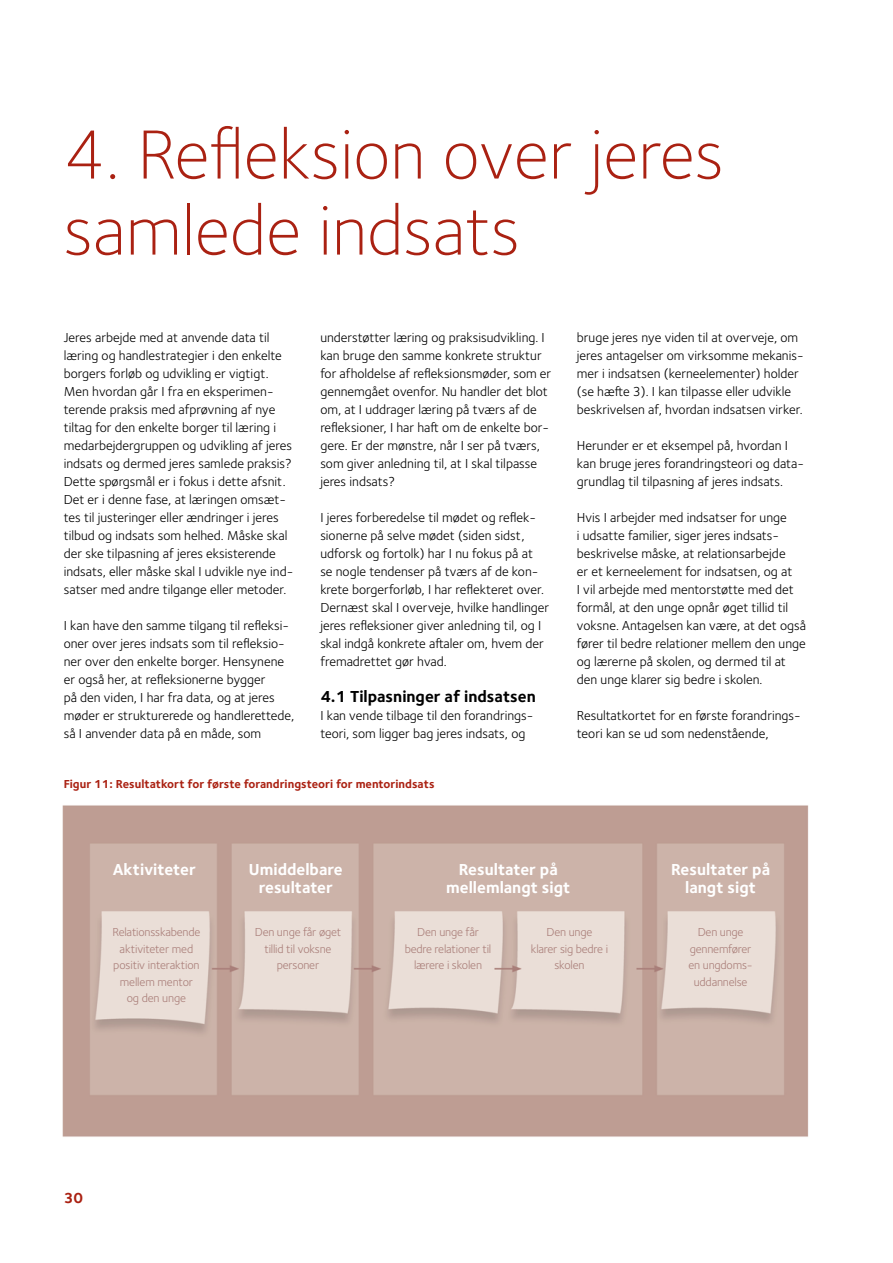
<style>
.page{position:relative;width:893px;height:1263px;background:#fff}
.page>*{position:absolute;margin:0;border:0;box-sizing:border-box;transform-origin:0 0}
.Overskrift{font:300 72px/76.1px "Foundry Sterling";color:#aa2112}
.Figur_overskrift2{font:700 16.5px/18px "Foundry Sterling";color:#fff;text-align:center}
.Mellemrubrik{font:700 16.5px "Foundry Sterling";color:#000}
.t1{font:700 15px "Foundry Sterling";color:#aa2112}
.Brødtekst{font:13.5px/18px "Foundry Sterling";color:#000}
.Boks_brødtekst{font:12px/16.5px "Foundry Sterling";letter-spacing:-.015em;color:#aa7f7a;text-align:center}
.Figurtekst{font:700 12px "Foundry Sterling";color:#aa2112}
</style>
<div class="page">
<img style="left:62px;top:805px;width:747px;height:332px">
<h1 class="Overskrift" style="left:64px;top:116px;width:662px">4. Refleksion over jeres samlede indsats</h1>
<p class="Brødtekst" style="left:64px;top:329px;width:231px">Jeres arbejde med at anvende data til læring og handlestrategier i den enkelte borgers forløb og udvikling er vigtigt.<br>Men hvordan går I fra en eksperimen&shy;terende praksis med afprøvning af nye tiltag for den enkelte borger til læring i medarbejdergruppen og udvikling af jeres indsats og dermed jeres samlede praksis?<br>Dette spørgsmål er i fokus i dette afsnit.<br>Det er i denne fase, at læringen omsæt&shy;tes til justeringer eller ændringer i jeres tilbud og indsats som helhed. Måske skal der ske tilpasning af jeres eksisterende indsats, eller måske skal I udvikle nye ind&shy;satser med andre tilgange eller metoder.</p>
<p class="Brødtekst" style="left:64px;top:617px;width:232px">I kan have den samme tilgang til refleksi&shy;oner over jeres indsats som til refleksio&shy;ner over den enkelte borger. Hensynene er også her, at refleksionerne bygger<br>på den viden, I har fra data, og at jeres møder er strukturerede og handlerettede, så I anvender data på en måde, som</p>
<p class="Brødtekst" style="left:320px;top:329px;width:232px">understøtter læring og praksisudvikling. I kan bruge den samme konkrete struktur for afholdelse af refleksionsmøder, som er gennemgået ovenfor. Nu handler det blot om, at I uddrager læring på tværs af de refleksioner, I har haft om de enkelte bor&shy;gere. Er der mønstre, når I ser på tværs, som giver anledning til, at I skal tilpasse jeres indsats?</p>
<p class="Brødtekst" style="left:320px;top:509px;width:230px">I jeres forberedelse til mødet og reflek&shy;sionerne på selve mødet (siden sidst, udforsk og fortolk) har I nu fokus på at<br>se nogle tendenser på tværs af de kon&shy;krete borgerforløb, I har reflekteret over.<br>Dernæst skal I overveje, hvilke handlinger jeres refleksioner giver anledning til, og I skal indgå konkrete aftaler om, hvem der fremadrettet gør hvad.</p>
<h1 class="Mellemrubrik" style="left:320px;top:687px;width:217px">4.1 Tilpasninger af indsatsen</h1>
<p class="Brødtekst" style="left:320px;top:707px;width:215px">I kan vende tilbage til den forandrings&shy;teori, som ligger bag jeres indsats, og</p>
<p class="Figurtekst" style="left:64px;top:776px;width:372px">Figur 11: Resultatkort for første forandringsteori for mentorindsats</p>
<p class="Brødtekst" style="left:577px;top:329px;width:228px">bruge jeres nye viden til at overveje, om jeres antagelser om virksomme mekanis&shy;mer i indsatsen (kerneelementer) holder (se hæfte 3). I kan tilpasse eller udvikle beskrivelsen af, hvordan indsatsen virker.</p>
<p class="Brødtekst" style="left:577px;top:437px;width:229px">Herunder er et eksempel på, hvordan I kan bruge jeres forandringsteori og data&shy;grundlag til tilpasning af jeres indsats.</p>
<p class="Brødtekst" style="left:577px;top:509px;width:231px">Hvis I arbejder med indsatser for unge<br>i udsatte familier, siger jeres indsats&shy;beskrivelse måske, at relationsarbejde<br>er et kerneelement for indsatsen, og at<br>I vil arbejde med mentorstøtte med det formål, at den unge opnår øget tillid til voksne. Antagelsen kan være, at det også fører til bedre relationer mellem den unge og lærerne på skolen, og dermed til at den unge klarer sig bedre i skolen.</p>
<p class="Brødtekst" style="left:577px;top:707px;width:225px">Resultatkortet for en første forandrings&shy;teori kan se ud som nedenstående,</p>
<h2 class="Figur_overskrift2" style="left:113px;top:861px;width:85px">Aktiviteter</h2>
<h2 class="Figur_overskrift2" style="left:249px;top:861px;width:95px">Umiddelbare</h2>
<h2 class="Figur_overskrift2" style="left:259px;top:879px;width:76px">resultater</h2>
<p class="Boks_brødtekst" style="left:112px;top:924px;width:89px">Relationsskabende aktiviteter med positiv interaktion mellem mentor og den unge</p>
<p class="Boks_brødtekst" style="left:255px;top:924px;width:88px">Den unge får øget tillid til voksne personer</p>
<h2 class="Figur_overskrift2" style="left:459px;top:861px;width:101px">Resultater på</h2>
<h2 class="Figur_overskrift2" style="left:446px;top:879px;width:126px">mellemlangt sigt</h2>
<p class="Boks_brødtekst" style="left:405px;top:924px;width:88px">Den unge får bedre relationer til lærere i skolen</p>
<p class="Boks_brødtekst" style="left:531px;top:924px;width:79px">Den unge<br>klarer sig bedre i skolen</p>
<h2 class="Figur_overskrift2" style="left:671px;top:861px;width:101px">Resultater på langt sigt</h2>
<p class="Boks_brødtekst" style="left:688px;top:924px;width:66px">Den unge gennemfører en ungdoms&shy;uddannelse</p>
<p class="t1" style="left:64px;top:1189px;width:21px">30</p>
</div>
